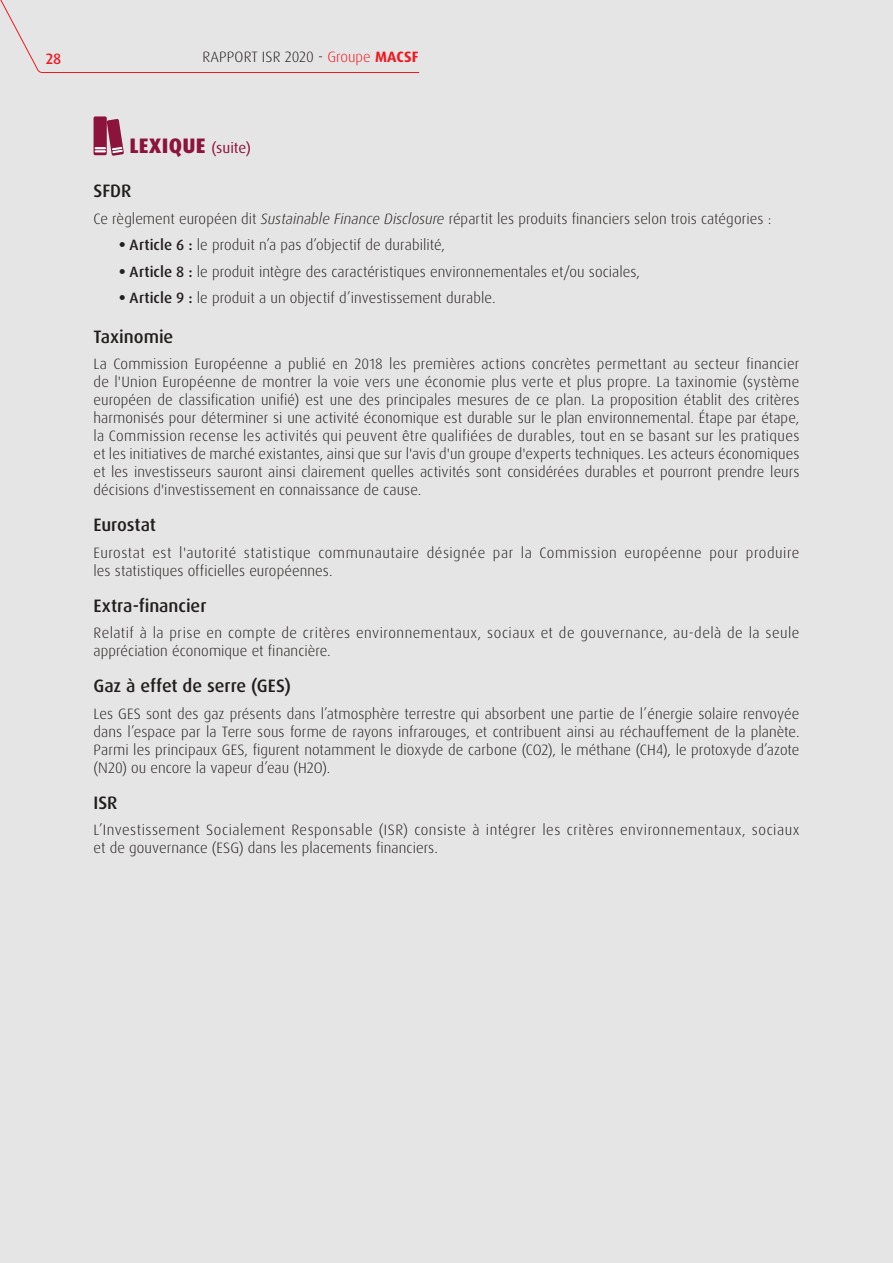
<style>
.page{position:relative;width:893px;height:1263px;background:#e6e5e5}
.page>*{position:absolute;margin:0;border:0;box-sizing:border-box;transform-origin:0 0}
.t1{font:800 21px "Dax OT";letter-spacing:.015em;color:#8b133c}
.t2{font:500 18px "Dax OT";color:#241f1f}
.t3{font:300 15px/18px "Dax OT";letter-spacing:.005em;color:#241f1f;text-align:justify}
.t4{font:300 15px/18px "Dax OT";letter-spacing:.03em;color:#241f1f}
.t5{font:300 15px/18px "Dax OT";letter-spacing:.025em;color:#241f1f}
.t6{font:500 15px "Dax OT";color:#ef1923}
.s1{color:#ef1923}
.s2{font-weight:700;color:#ef1923}
.s3{font-weight:400;font-size:15px}
.s4{font-style:italic}
.s5{font-weight:800}
.s6{font-weight:500}
</style>
<div class="page">
<div style="left:94px;top:116px;width:13px;height:39px;background:#8b133c;border-radius:2px"></div>
<svg style="left:95px;top:119px;width:29px;height:37px"></svg>
<svg style="left:0;top:0;width:420px;height:73px"></svg>
<p class="t6" style="left:46px;top:49px;width:17px">28</p>
<p class="t3" style="left:203px;top:48px;width:218px">RAPPORT ISR 2020 - <span class="s1">Groupe</span> <span class="s2">MACSF</span></p>
<h1 class="t1" style="left:129px;top:132px;width:123px">LEXIQUE <span class="s3">(suite)</span></h1>
<p class="t2" style="left:94px;top:179px;width:39px">SFDR</p>
<p class="t3" style="left:94px;top:210px;width:679px">Ce règlement européen dit <span class="s4">Sustainable Finance Disclosure</span> répartit les produits financiers selon trois catégories :</p>
<p class="t3" style="left:119px;top:236px;width:327px"><span class="s5">•</span> <span class="s6">Article 6 :</span> le produit n’a pas d’objectif de durabilité,</p>
<p class="t3" style="left:119px;top:263px;width:522px"><span class="s5">•</span> <span class="s6">Article 8 :</span> le produit intègre des caractéristiques environnementales et/ou sociales,</p>
<p class="t3" style="left:119px;top:289px;width:378px"><span class="s5">•</span> <span class="s6">Article 9 :</span> le produit a un objectif d’investissement durable.</p>
<p class="t2" style="left:94px;top:325px;width:81px">Taxinomie</p>
<p class="t3" style="left:94px;top:355px;width:707px">La Commission Européenne a publié en 2018 les premières actions concrètes permettant au secteur financier de l'Union Européenne de montrer la voie vers une économie plus verte et plus propre. La taxinomie (système européen de classification unifié) est une des principales mesures de ce plan. La proposition établit des critères harmonisés pour déterminer si une activité économique est durable sur le plan environnemental. Étape par étape, la Commission recense les activités qui peuvent être qualifiées de durables, tout en se basant sur les pratiques et les initiatives de marché existantes, ainsi que sur l'avis d'un groupe d'experts techniques. Les acteurs économiques et les investisseurs sauront ainsi clairement quelles activités sont considérées durables et pourront prendre leurs décisions d'investissement en connaissance de cause.</p>
<p class="t2" style="left:94px;top:513px;width:64px">Eurostat</p>
<p class="t4" style="left:94px;top:544px;width:707px">Eurostat est l'autorité statistique communautaire désignée par la Commission européenne pour produire les statistiques officielles européennes.</p>
<p class="t2" style="left:94px;top:594px;width:114px">Extra-financier</p>
<p class="t5" style="left:94px;top:624px;width:707px">Relatif à la prise en compte de critères environnementaux, sociaux et de gouvernance, au-delà de la seule appréciation économique et financière.</p>
<p class="t2" style="left:94px;top:674px;width:199px">Gaz à effet de serre (GES)</p>
<p class="t3" style="left:94px;top:705px;width:707px">Les GES sont des gaz présents dans l’atmosphère terrestre qui absorbent une partie de l’énergie solaire renvoyée dans l’espace par la Terre sous forme de rayons infrarouges, et contribuent ainsi au réchauffement de la planète.<br>Parmi les principaux GES, figurent notamment le dioxyde de carbone (CO2), le méthane (CH4), le protoxyde d’azote (N20) ou encore la vapeur d’eau (H2O).</p>
<p class="t2" style="left:94px;top:791px;width:26px">ISR</p>
<p class="t4" style="left:94px;top:821px;width:707px">L’Investissement Socialement Responsable (ISR) consiste à intégrer les critères environnementaux, sociaux et de gouvernance (ESG) dans les placements financiers.</p>
</div>
